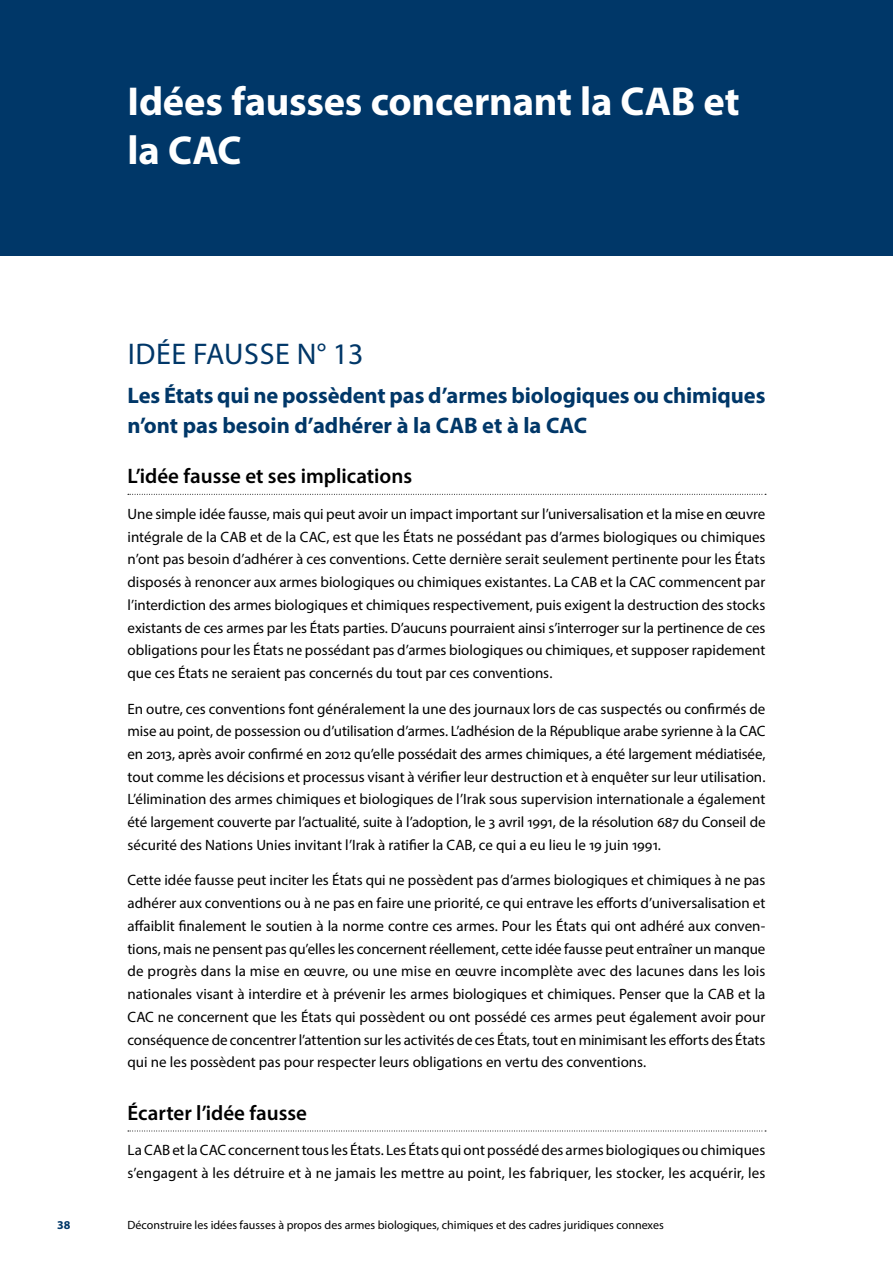
<style>
.page{position:relative;width:893px;height:1263px;background:#fff}
.page>*{position:absolute;margin:0;border:0;box-sizing:border-box;transform-origin:0 0}
.t1{font:700 40.5px/48.3px "Myriad Pro";letter-spacing:-.005em;color:#fff}
.t2{font:30px "Myriad Pro";letter-spacing:.02em;color:#003768}
.t3{font:700 22.5px/30px "Myriad Pro";letter-spacing:-.005em;color:#003768}
.t4{font:600 21px "Myriad Pro";color:#000}
.t5{font:15px/22.8px "Myriad Pro";color:#000;text-align:justify}
.t6{font:12px "Myriad Pro";color:#000}
.t7{font:700 12px "Myriad Pro";color:#003768}
</style>
<div class="page">
<div style="left:0;top:0;width:893px;height:255px;background:#003768"></div>
<svg style="left:128px;top:494px;width:638px;height:1px"></svg>
<svg style="left:128px;top:1130px;width:638px;height:1px"></svg>
<h1 class="t1" style="left:128px;top:76px;width:614px">Idées fausses concernant la CAB et la CAC</h1>
<h2 class="t2" style="left:128px;top:335px;width:237px">IDÉE FAUSSE N° 13</h2>
<h3 class="t3" style="left:128px;top:379px;width:639px">Les États qui ne possèdent pas d’armes biologiques ou chimiques n’ont pas besoin d’adhérer à la CAB et à la CAC</h3>
<h3 class="t4" style="left:128px;top:463px;width:286px">L’idée fausse et ses implications</h3>
<p class="t5" style="left:128px;top:502px;width:639px">Une simple idée fausse, mais qui peut avoir un impact important sur l’universalisation et la mise en œuvre intégrale de la CAB et de la CAC, est que les États ne possédant pas d’armes biologiques ou chimiques n’ont pas besoin d’adhérer à ces conventions. Cette dernière serait seulement pertinente pour les États disposés à renoncer aux armes biologiques ou chimiques existantes. La CAB et la CAC commencent par l’interdiction des armes biologiques et chimiques respectivement, puis exigent la destruction des stocks existants de ces armes par les États parties. D’aucuns pourraient ainsi s’interroger sur la pertinence de ces obligations pour les États ne possédant pas d’armes biologiques ou chimiques, et supposer rapidement que ces États ne seraient pas concernés du tout par ces conventions.</p>
<p class="t5" style="left:128px;top:697px;width:639px">En outre, ces conventions font généralement la une des journaux lors de cas suspectés ou confirmés de mise au point, de possession ou d’utilisation d’armes. L’adhésion de la République arabe syrienne à la CAC en 2013, après avoir confirmé en 2012 qu’elle possédait des armes chimiques, a été largement médiatisée, tout comme les décisions et processus visant à vérifier leur destruction et à enquêter sur leur utilisation.<br>L’élimination des armes chimiques et biologiques de l’Irak sous supervision internationale a également été largement couverte par l’actualité, suite à l’adoption, le 3 avril 1991, de la résolution 687 du Conseil de sécurité des Nations Unies invitant l’Irak à ratifier la CAB, ce qui a eu lieu le 19 juin 1991.</p>
<p class="t5" style="left:128px;top:869px;width:639px">Cette idée fausse peut inciter les États qui ne possèdent pas d’armes biologiques et chimiques à ne pas adhérer aux conventions ou à ne pas en faire une priorité, ce qui entrave les efforts d’universalisation et affaiblit finalement le soutien à la norme contre ces armes. Pour les États qui ont adhéré aux conven&shy;tions, mais ne pensent pas qu’elles les concernent réellement, cette idée fausse peut entraîner un manque de progrès dans la mise en œuvre, ou une mise en œuvre incomplète avec des lacunes dans les lois nationales visant à interdire et à prévenir les armes biologiques et chimiques. Penser que la CAB et la CAC ne concernent que les États qui possèdent ou ont possédé ces armes peut également avoir pour conséquence de concentrer l’attention sur les activités de ces États, tout en minimisant les efforts des États qui ne les possèdent pas pour respecter leurs obligations en vertu des conventions.</p>
<h3 class="t4" style="left:128px;top:1099px;width:181px">Écarter l’idée fausse</h3>
<p class="t5" style="left:128px;top:1139px;width:639px">La CAB et la CAC concernent tous les États. Les États qui ont possédé des armes biologiques ou chimiques s’engagent à les détruire et à ne jamais les mettre au point, les fabriquer, les stocker, les acquérir, les</p>
<p class="t7" style="left:57px;top:1217px;width:15px">38</p>
<p class="t6" style="left:128px;top:1218px;width:538px">Déconstruire les idées fausses à propos des armes biologiques, chimiques et des cadres juridiques connexes</p>
</div>
